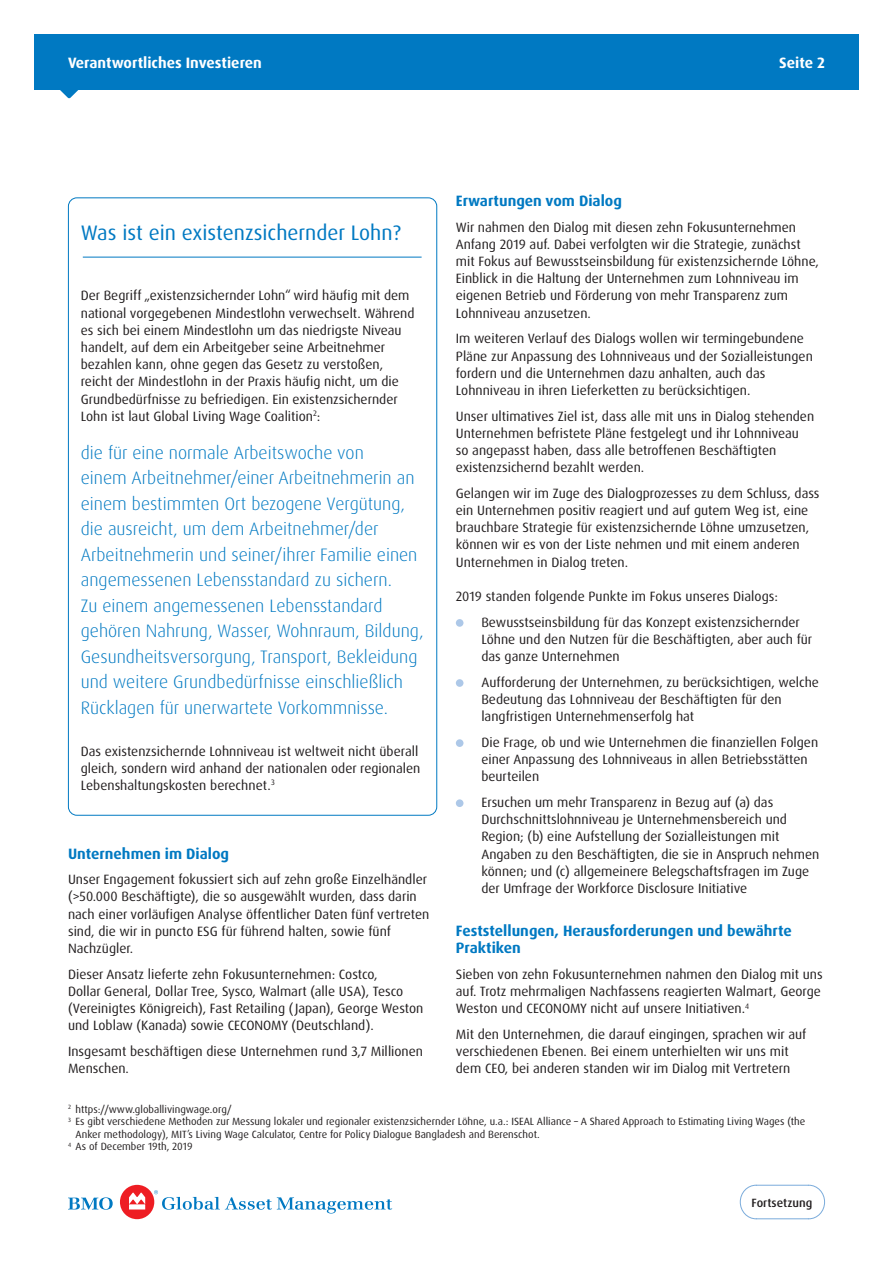
<style>
.page{position:relative;width:893px;height:1263px;background:#fff}
.page>*{position:absolute;margin:0;border:0;box-sizing:border-box;transform-origin:0 0}
.Heading_10pt_blue__2{font:21px "Dax Pro";color:#0079c2}
.MC_body{font:300 18px/25.5px "Dax Pro";color:#0079c2}
.Heading_10pt_blue__2-2{font:700 15px/17.1px "Dax Pro";color:#0079c2}
.Header_date{font:700 15px "Dax Pro";color:#fff}
.Header_page_no{font:700 15px "Dax Pro";color:#fff}
.Body_9pt__2mm{font:13.5px/17.1px "Dax Pro";color:#231f20}
.Continued{font:500 12px "Dax Pro";color:#231f20}
.Body_9pt__2mm-2{font:10.5px/12.6px "Dax Pro";color:#231f20}
</style>
<div class="page">
<hr style="left:83px;top:257px;width:339px;height:1px;background:#0079c2">
<div style="left:34px;top:34px;width:825px;height:56px;background:#0079c2"></div>
<svg style="left:60px;top:90px;width:18px;height:9px"></svg>
<svg style="left:739px;top:1184px;width:86px;height:35px"></svg>
<svg style="left:68px;top:1197px;width:45px;height:13px"></svg>
<div style="left:120px;top:1185px;width:34px;height:34px;background:#ee1d23;border-radius:50%"></div>
<svg style="left:129px;top:1192px;width:16px;height:17px"></svg>
<svg style="left:154px;top:1190px;width:238px;height:23px"></svg>
<div style="left:456px;top:619px;width:7px;height:8px;background:#adc8e8;border-radius:50%"></div>
<div style="left:456px;top:679px;width:7px;height:8px;background:#adc8e8;border-radius:50%"></div>
<div style="left:456px;top:739px;width:7px;height:8px;background:#adc8e8;border-radius:50%"></div>
<div style="left:456px;top:799px;width:7px;height:8px;background:#adc8e8;border-radius:50%"></div>
<p class="Header_date" style="left:68px;top:53px;width:195px">Verantwortliches Investieren</p>
<p class="Header_page_no" style="left:779px;top:53px;width:47px">Seite 2</p>
<p class="Heading_10pt_blue__2" style="left:81px;top:220px;width:322px">Was ist ein existenzsichernder Lohn?</p>
<p class="Body_9pt__2mm" style="left:81px;top:287px;width:335px">Der Begriff „existenzsichernder Lohn“ wird häufig mit dem national vorgegebenen Mindestlohn verwechselt. Während es sich bei einem Mindestlohn um das niedrigste Niveau handelt, auf dem ein Arbeitgeber seine Arbeitnehmer bezahlen kann, ohne gegen das Gesetz zu verstoßen, reicht der Mindestlohn in der Praxis häufig nicht, um die Grundbedürfnisse zu befriedigen. Ein existenzsichernder Lohn ist laut Global Living Wage Coalition<sup>2</sup>:</p>
<p class="MC_body" style="left:81px;top:440px;width:344px">die für eine normale Arbeitswoche von<br>einem Arbeitnehmer/einer Arbeitnehmerin an einem bestimmten Ort bezogene Vergütung, die ausreicht, um dem Arbeitnehmer/der Arbeitnehmerin und seiner/ihrer Familie einen angemessenen Lebensstandard zu sichern.<br>Zu einem angemessenen Lebensstandard gehören Nahrung, Wasser, Wohnraum, Bildung, Gesundheitsversorgung, Transport, Bekleidung und weitere Grundbedürfnisse einschließlich Rücklagen für unerwartete Vorkommnisse.</p>
<p class="Body_9pt__2mm" style="left:81px;top:742px;width:341px">Das existenzsichernde Lohnniveau ist weltweit nicht überall gleich, sondern wird anhand der nationalen oder regionalen<br>Lebenshaltungskosten berechnet.<sup>3</sup></p>
<p class="Heading_10pt_blue__2-2" style="left:68px;top:845px;width:163px">Unternehmen im Dialog</p>
<p class="Body_9pt__2mm" style="left:68px;top:871px;width:363px">Unser Engagement fokussiert sich auf zehn große Einzelhändler (&gt;50.000 Beschäftigte), die so ausgewählt wurden, dass darin nach einer vorläufigen Analyse öffentlicher Daten fünf vertreten sind, die wir in puncto ESG für führend halten, sowie fünf Nachzügler.</p>
<p class="Body_9pt__2mm" style="left:68px;top:965px;width:357px">Dieser Ansatz lieferte zehn Fokusunternehmen: Costco,<br>Dollar General, Dollar Tree, Sysco, Walmart (alle USA), Tesco (Vereinigtes Königreich), Fast Retailing (Japan), George Weston und Loblaw (Kanada) sowie CECONOMY (Deutschland).</p>
<p class="Body_9pt__2mm" style="left:68px;top:1043px;width:357px">Insgesamt beschäftigen diese Unternehmen rund 3,7 Millionen<br>Menschen.</p>
<p class="Heading_10pt_blue__2-2" style="left:456px;top:192px;width:168px">Erwartungen vom Dialog</p>
<p class="Body_9pt__2mm" style="left:456px;top:219px;width:365px">Wir nahmen den Dialog mit diesen zehn Fokusunternehmen Anfang 2019 auf. Dabei verfolgten wir die Strategie, zunächst mit Fokus auf Bewusstseinsbildung für existenzsichernde Löhne, Einblick in die Haltung der Unternehmen zum Lohnniveau im eigenen Betrieb und Förderung von mehr Transparenz zum Lohnniveau anzusetzen.</p>
<p class="Body_9pt__2mm" style="left:456px;top:330px;width:358px">Im weiteren Verlauf des Dialogs wollen wir termingebundene Pläne zur Anpassung des Lohnniveaus und der Sozialleistungen fordern und die Unternehmen dazu anhalten, auch das Lohnniveau in ihren Lieferketten zu berücksichtigen.</p>
<p class="Body_9pt__2mm" style="left:456px;top:407px;width:360px">Unser ultimatives Ziel ist, dass alle mit uns in Dialog stehenden Unternehmen befristete Pläne festgelegt und ihr Lohnniveau so angepasst haben, dass alle betroffenen Beschäftigten existenzsichernd bezahlt werden.</p>
<p class="Body_9pt__2mm" style="left:456px;top:485px;width:365px">Gelangen wir im Zuge des Dialogprozesses zu dem Schluss, dass ein Unternehmen positiv reagiert und auf gutem Weg ist, eine brauchbare Strategie für existenzsichernde Löhne umzusetzen, können wir es von der Liste nehmen und mit einem anderen Unternehmen in Dialog treten.</p>
<p class="Body_9pt__2mm" style="left:456px;top:588px;width:324px">2019 standen folgende Punkte im Fokus unseres Dialogs:</p>
<p class="Body_9pt__2mm" style="left:481px;top:613px;width:332px">Bewusstseinsbildung für das Konzept existenzsichernder<br>Löhne und den Nutzen für die Beschäftigten, aber auch für das ganze Unternehmen</p>
<p class="Body_9pt__2mm" style="left:481px;top:674px;width:339px">Aufforderung der Unternehmen, zu berücksichtigen, welche<br>Bedeutung das Lohnniveau der Beschäftigten für den langfristigen Unternehmenserfolg hat</p>
<p class="Body_9pt__2mm" style="left:481px;top:734px;width:338px">Die Frage, ob und wie Unternehmen die finanziellen Folgen einer Anpassung des Lohnniveaus in allen Betriebsstätten beurteilen</p>
<p class="Body_9pt__2mm" style="left:481px;top:794px;width:339px">Ersuchen um mehr Transparenz in Bezug auf (a) das Durchschnittslohnniveau je Unternehmensbereich und Region; (b) eine Aufstellung der Sozialleistungen mit Angaben zu den Beschäftigten, die sie in Anspruch nehmen können; und (c) allgemeinere Belegschaftsfragen im Zuge der Umfrage der Workforce Disclosure Initiative</p>
<p class="Heading_10pt_blue__2-2" style="left:456px;top:922px;width:338px">Feststellungen, Herausforderungen und bewährte<br>Praktiken</p>
<p class="Body_9pt__2mm" style="left:456px;top:965px;width:368px">Sieben von zehn Fokusunternehmen nahmen den Dialog mit uns auf. Trotz mehrmaligen Nachfassens reagierten Walmart, George<br>Weston und CECONOMY nicht auf unsere Initiativen.<sup>4</sup></p>
<p class="Body_9pt__2mm" style="left:456px;top:1026px;width:352px">Mit den Unternehmen, die darauf eingingen, sprachen wir auf verschiedenen Ebenen. Bei einem unterhielten wir uns mit dem CEO, bei anderen standen wir im Dialog mit Vertretern</p>
<p class="Body_9pt__2mm-2" style="left:68px;top:1103px;width:165px"><sup>2</sup> https://www.globallivingwage.org/</p>
<p class="Body_9pt__2mm-2" style="left:76px;top:1115px;width:731px;text-indent:-8px"><sup>3</sup> Es gibt verschiedene Methoden zur Messung lokaler und regionaler existenzsichernder Löhne, u.a.: ISEAL Alliance – A Shared Approach to Estimating Living Wages (the<br>Anker methodology), MIT’s Living Wage Calculator, Centre for Policy Dialogue Bangladesh and Berenschot.</p>
<p class="Body_9pt__2mm-2" style="left:68px;top:1140px;width:126px"><sup>4</sup> As of December 19th, 2019</p>
<p class="Continued" style="left:751px;top:1195px;width:62px">Fortsetzung</p>
</div>
